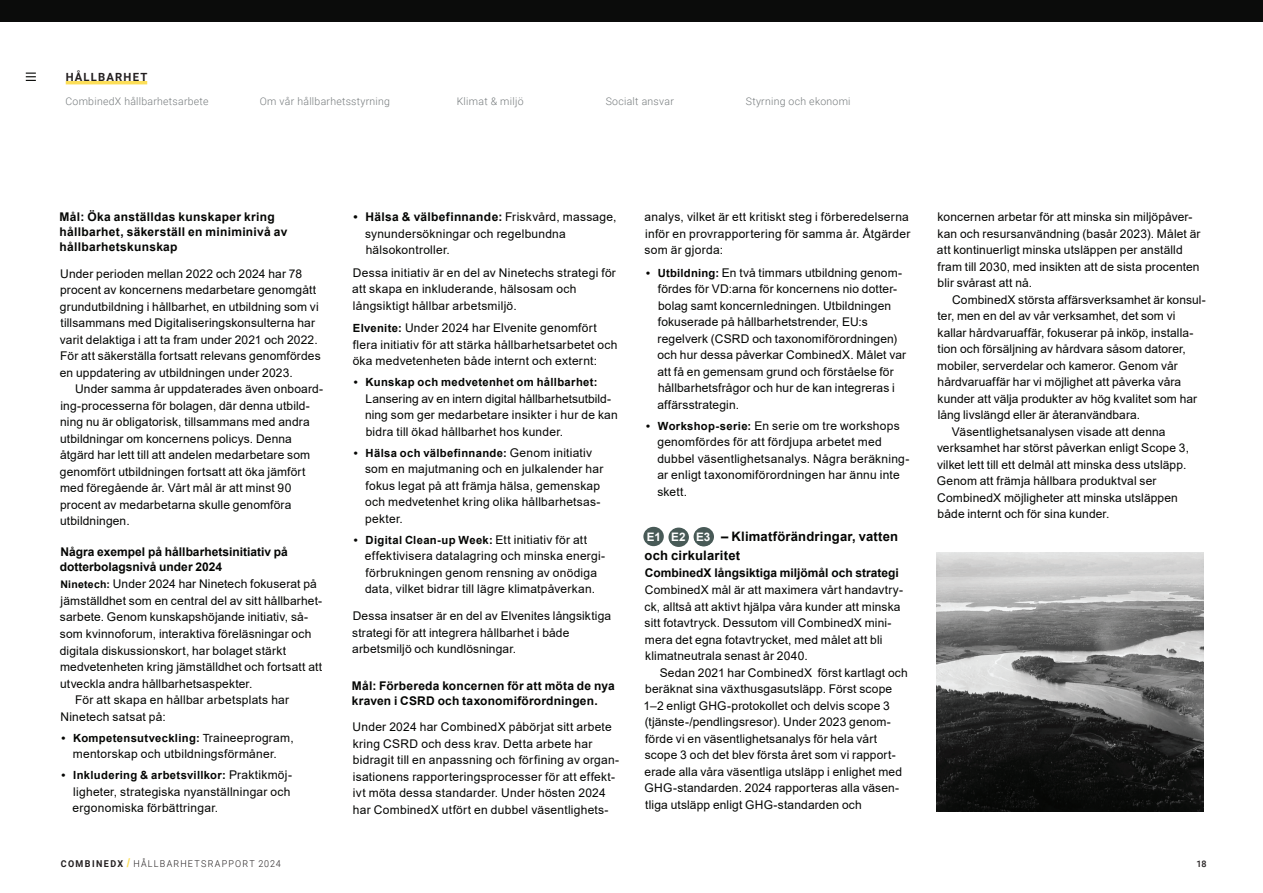
<style>
.page{position:relative;width:1263px;height:893px;background:#fff}
.page>*{position:absolute;margin:0;border:0;box-sizing:border-box;transform-origin:0 0}
.t1{font:700 13.05px/19.2px "Arial";letter-spacing:.015em;color:#040503}
.t2{font:12px/16.5px "Arial";letter-spacing:.015em;color:#040503}
.t3{font:700 12px/15px "Arial";letter-spacing:.015em;color:#040503}
.t4{font:700 11.7px "Arial";color:#fff}
.t5{font:700 11.25px "Arial";letter-spacing:.03em;color:#040503}
.t6{font:700 11.25px "Roboto";letter-spacing:.105em;color:#231f20}
.t7{font:300 10.5px "Roboto";letter-spacing:.025em;color:#767b7d}
.t8{font:300 9.45px "Roboto";letter-spacing:.135em;color:#231f20;scale:.95 1}
.t9{font:500 9px "Roboto";color:#231f20}
.s1{font-weight:700;font-size:10.5px}
.s2{font-weight:400}
.s3{font-weight:400;font-size:12px}
.s4{font-weight:700}
.s5{font-weight:700;font-size:11.25px}
.s6{font-family:"Arial";font-weight:900;font-size:12px;color:#fcde58}
</style>
<div class="page">
<div style="left:0;top:0;width:1263px;height:21px;background:#0b0c0b"></div>
<hr style="left:66px;top:81px;width:81px;height:3px;background:#fcde58">
<svg style="left:26px;top:73px;width:9px;height:8px"></svg>
<svg style="left:693px;top:527px;width:21px;height:19px"></svg>
<svg style="left:668px;top:528px;width:21px;height:19px"></svg>
<img style="left:936px;top:553px;width:268px;height:258px">
<div style="left:643px;top:527px;width:21px;height:19px;background:#485a57;border-radius:50%"></div>
<div style="left:669px;top:528px;width:19px;height:18px;background:#485a57;border-radius:50%"></div>
<div style="left:694px;top:528px;width:19px;height:18px;background:#485a57;border-radius:50%"></div>
<p class="t6" style="left:66px;top:69px;width:83px">HÅLLBARHET</p>
<p class="t7" style="left:66px;top:94px;width:145px">CombinedX hållbarhetsarbete</p>
<p class="t7" style="left:260px;top:94px;width:132px">Om vår hållbarhetsstyrning</p>
<p class="t7" style="left:457px;top:94px;width:68px">Klimat &amp; miljö</p>
<p class="t7" style="left:606px;top:94px;width:70px">Socialt ansvar</p>
<p class="t7" style="left:746px;top:94px;width:106px">Styrning och ekonomi</p>
<p class="t3" style="left:60px;top:210px;width:229px">Mål: Öka anställdas kunskaper kring hållbarhet, säkerställ en miniminivå av hållbarhetskunskap</p>
<p class="t2" style="left:60px;top:265px;width:262px">Under perioden mellan 2022 och 2024 har 78 procent av koncernens medarbetare genomgått grundutbildning i hållbarhet, en utbildning som vi tillsammans med Digitaliseringskonsulterna har varit delaktiga i att ta fram under 2021 och 2022.<br>För att säkerställa fortsatt relevans genomfördes en uppdatering av utbildningen under 2023.</p>
<p class="t2" style="left:60px;top:381px;width:265px;text-indent:15px">Under samma år uppdaterades även onboard&shy;ing-processerna för bolagen, där denna utbild&shy;ning nu är obligatorisk, tillsammans med andra utbildningar om koncernens policys. Denna åtgärd har lett till att andelen medarbetare som genomfört utbildningen fortsatt att öka jämfört med föregående år. Vårt mål är att minst 90 procent av medarbetarna skulle genomföra utbildningen.</p>
<p class="t3" style="left:60px;top:545px;width:230px;line-height:14.4px">Några exempel på hållbarhetsinitiativ på dotterbolagsnivå under 2024</p>
<p class="t2" style="left:61px;top:576px;width:258px"><span class="s1">Ninetech:</span> Under 2024 har Ninetech fokuserat på</p>
<p class="t2" style="left:61px;top:592px;width:263px">jämställdhet som en central del av sitt hållbarhet-</p>
<p class="t2" style="left:60px;top:609px;width:250px">sarbete. Genom kunskapshöjande initiativ, så-</p>
<p class="t2" style="left:60px;top:625px;width:253px">som kvinnoforum, interaktiva föreläsningar och</p>
<p class="t2" style="left:60px;top:642px;width:228px">digitala diskussionskort, har bolaget stärkt</p>
<p class="t2" style="left:60px;top:658px;width:264px">medvetenheten kring jämställdhet och fortsatt att</p>
<p class="t2" style="left:60px;top:675px;width:194px">utveckla andra hållbarhetsaspekter.</p>
<p class="t2" style="left:75px;top:691px;width:215px">För att skapa en hållbar arbetsplats har</p>
<p class="t2" style="left:60px;top:708px;width:107px">Ninetech satsat på:</p>
<p class="t5" style="left:61px;top:730px;width:234px">• Kompetensutveckling: <span class="s2">T</span><span class="s3">raineeprogram,</span></p>
<p class="t2" style="left:73px;top:745px;width:206px">mentorskap och utbildningsförmåner.</p>
<p class="t5" style="left:61px;top:767px;width:232px">• Inkludering &amp; arbetsvillkor: <span class="s3">Praktikmöj-</span></p>
<p class="t2" style="left:73px;top:783px;width:219px">ligheter, strategiska nyanställningar och ergonomiska förbättringar.</p>
<p class="t2" style="left:365px;top:209px;width:253px;text-indent:-12px"><span class="s4">• Hälsa &amp; välbefinnande:</span> Friskvård, massage, synundersökningar och regelbundna hälsokontroller.</p>
<p class="t2" style="left:352px;top:264px;width:265px">Dessa initiativ är en del av Ninetechs strategi för att skapa en inkluderande, hälsosam och långsiktigt hållbar arbetsmiljö.</p>
<p class="t2" style="left:353px;top:320px;width:266px"><span class="s5">Elvenite:</span> Under 2024 har Elvenite genomfört flera initiativ för att stärka hållbarhetsarbetet och öka medvetenheten både internt och externt:</p>
<p class="t5" style="left:354px;top:374px;width:245px">• Kunskap och medvetenhet om hållbarhet:</p>
<p class="t2" style="left:365px;top:390px;width:254px">Lansering av en intern digital hållbarhetsutbild&shy;ning som ger medarbetare insikter i hur de kan bidra till ökad hållbarhet hos kunder.</p>
<p class="t5" style="left:354px;top:445px;width:240px">• Hälsa och välbefinnande: <span class="s3">Genom initiativ</span></p>
<p class="t2" style="left:365px;top:461px;width:240px">som en majutmaning och en julkalender har fokus legat på att främja hälsa, gemenskap och medvetenhet kring olika hållbarhetsas&shy;pekter.</p>
<p class="t5" style="left:354px;top:532px;width:235px">• Digital Clean-up Week: <span class="s3">Ett initiativ för att</span></p>
<p class="t2" style="left:365px;top:548px;width:242px">effektivisera datalagring och minska energi&shy;förbrukningen genom rensning av onödiga data, vilket bidrar till lägre klimatpåverkan.</p>
<p class="t2" style="left:352px;top:608px;width:260px">Dessa insatser är en del av Elvenites långsiktiga strategi för att integrera hållbarhet i både arbetsmiljö och kundlösningar.</p>
<p class="t3" style="left:352px;top:678px;width:264px">Mål: Förbereda koncernen för att möta de nya kraven i CSRD och taxonomiförordningen.</p>
<p class="t2" style="left:353px;top:719px;width:268px">Under 2024 har CombinedX påbörjat sitt arbete kring CSRD och dess krav. Detta arbete har bidragit till en anpassning och förfining av organ&shy;isationens rapporteringsprocesser för att effekt&shy;ivt möta dessa standarder. Under hösten 2024 har CombinedX utfört en dubbel väsentlighets-</p>
<p class="t2" style="left:645px;top:209px;width:267px">analys, vilket är ett kritiskt steg i förberedelserna inför en provrapportering för samma år. Åtgärder som är gjorda:</p>
<p class="t2" style="left:657px;top:264px;width:250px;text-indent:-11px"><span class="s5">• Utbildning:</span> En två timmars utbildning genom&shy;fördes för VD:arna för koncernens nio dotter&shy;bolag samt koncernledningen. Utbildningen fokuserade på hållbarhetstrender, EU:s regelverk (CSRD och taxonomiförordningen) och hur dessa påverkar CombinedX. Målet var att få en gemensam grund och förståelse för hållbarhetsfrågor och hur de kan integreras i affärsstrategin.</p>
<p class="t2" style="left:657px;top:417px;width:254px;text-indent:-11px"><span class="s5">• Workshop-serie:</span> En serie om tre workshops genomfördes för att fördjupa arbetet med dubbel väsentlighetsanalys. Några beräkning&shy;ar enligt taxonomiförordningen har ännu inte skett.</p>
<p class="t1" style="left:644px;top:527px;width:255px;text-indent:77px">– Klimatförändringar, vatten och cirkularitet</p>
<p class="t3" style="left:645px;top:565px;width:256px">CombinedX långsiktiga miljömål och strategi</p>
<p class="t2" style="left:644px;top:582px;width:260px">CombinedX mål är att maximera vårt handavtry&shy;ck, alltså att aktivt hjälpa våra kunder att minska sitt fotavtryck. Dessutom vill CombinedX mini&shy;mera det egna fotavtrycket, med målet att bli klimatneutrala senast år 2040.</p>
<p class="t2" style="left:643px;top:664px;width:266px;text-indent:16px">Sedan 2021 har CombinedX först kartlagt och beräknat sina växthusgasutsläpp. Först scope 1–2 enligt GHG-protokollet och delvis scope 3 (tjänste-/pendlingsresor). Under 2023 genom&shy;förde vi en väsentlighetsanalys för hela vårt scope 3 och det blev första året som vi rapport&shy;erade alla våra väsentliga utsläpp i enlighet med GHG-standarden. 2024 rapporteras alla väsen&shy;tliga utsläpp enligt GHG-standarden och</p>
<p class="t4" style="left:647px;top:529px;width:65px">E1 E2 E3</p>
<p class="t2" style="left:937px;top:209px;width:265px">koncernen arbetar för att minska sin miljöpåver&shy;kan och resursanvändning (basår 2023). Målet är att kontinuerligt minska utsläppen per anställd fram till 2030, med insikten att de sista procenten blir svårast att nå.</p>
<p class="t2" style="left:952px;top:291px;width:255px">CombinedX största affärsverksamhet är konsul-</p>
<p class="t2" style="left:937px;top:308px;width:239px">ter, men en del av vår verksamhet, det som vi</p>
<p class="t2" style="left:938px;top:324px;width:257px">kallar hårdvaruaffär, fokuserar på inköp, installa-</p>
<p class="t2" style="left:938px;top:341px;width:250px">tion och försäljning av hårdvara såsom datorer,</p>
<p class="t2" style="left:937px;top:357px;width:242px">mobiler, serverdelar och kameror. Genom vår</p>
<p class="t2" style="left:938px;top:374px;width:245px">hårdvaruaffär har vi möjlighet att påverka våra</p>
<p class="t2" style="left:938px;top:390px;width:261px">kunder att välja produkter av hög kvalitet som har</p>
<p class="t2" style="left:938px;top:407px;width:204px">lång livslängd eller är återanvändbara.</p>
<p class="t2" style="left:952px;top:423px;width:215px">Väsentlighetsanalysen visade att denna</p>
<p class="t2" style="left:937px;top:440px;width:253px">verksamhet har störst påverkan enligt Scope 3,</p>
<p class="t2" style="left:937px;top:456px;width:251px">vilket lett till ett delmål att minska dess utsläpp.</p>
<p class="t2" style="left:937px;top:473px;width:221px">Genom att främja hållbara produktval ser</p>
<p class="t2" style="left:937px;top:489px;width:242px">CombinedX möjligheter att minska utsläppen</p>
<p class="t2" style="left:938px;top:506px;width:173px">både internt och för sina kunder.</p>
<p class="t8" style="left:61px;top:857px;width:233px"><span class="s4">COMBINEDX</span> <span class="s6">/</span> HÅLLBARHETSRAPPORT 2024</p>
<p class="t9" style="left:1196px;top:858px;width:12px">18</p>
</div>
